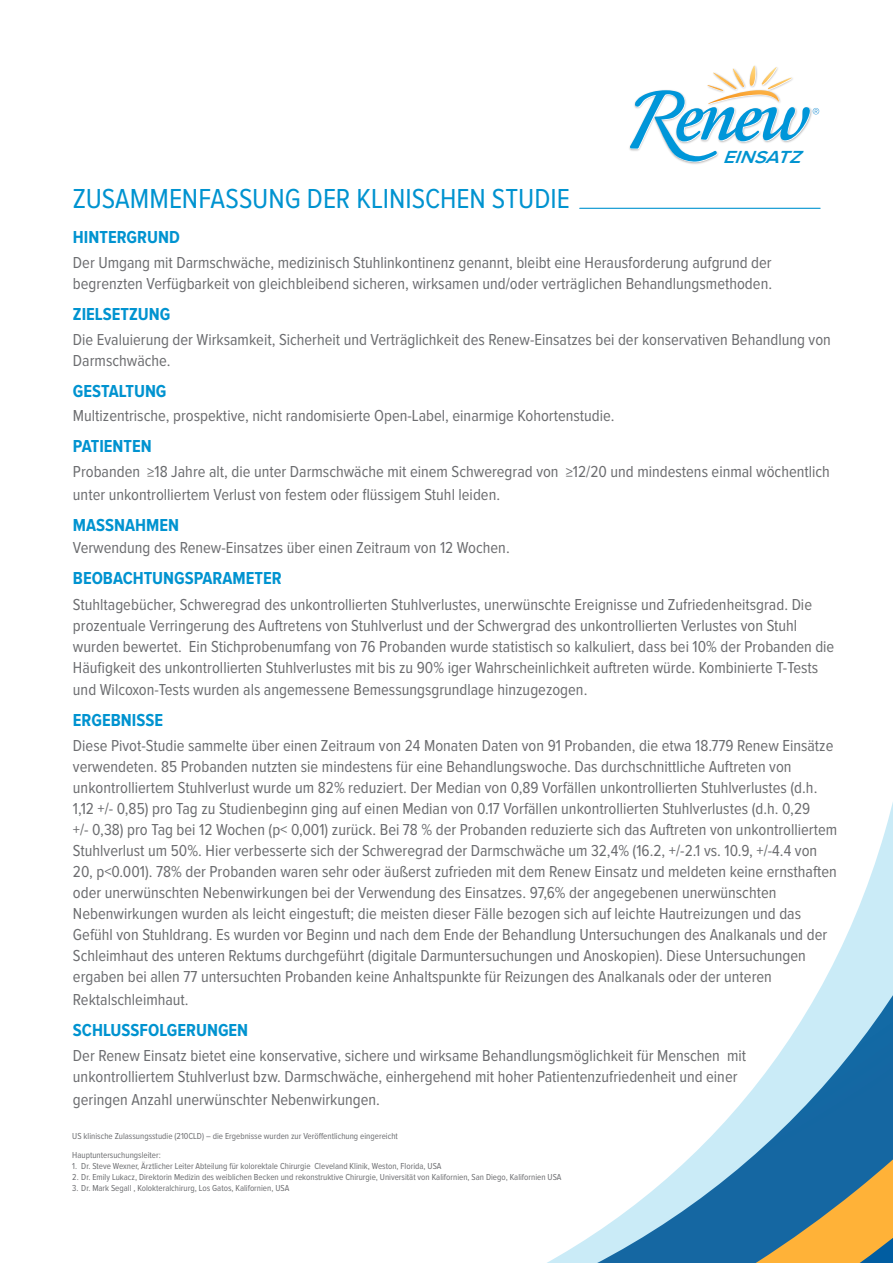
<style>
.page{position:relative;width:893px;height:1263px;background:#fff}
.page>*{position:absolute;margin:0;border:0;box-sizing:border-box;transform-origin:0 0}
.t1{font:28.5px "Proxima Nova Cond";color:#0093d0}
.t2{font:700 18px "Proxima Nova Cond";color:#0093d0}
.t3{font:italic 600 18px "Proxima Nova";color:#0093d0;scale:1.1 1}
.t4{font:16.5px/21px "Proxima Nova Cond";color:#6c6d70}
.t5{font:9px "Proxima Nova Cond";color:#6c6d70}
</style>
<div class="page">
<svg style="left:547px;top:802px;width:346px;height:461px"></svg>
<svg style="left:630px;top:66px;width:189px;height:97px"></svg>
<hr style="left:580px;top:208px;width:240px;height:1px;background:#0093d0">
<div style="left:723px;top:149px;width:98px;height:29px;background:#fff"></div>
<p class="t3" style="left:723px;top:147px;width:79px">EINSATZ</p>
<p class="t1" style="left:73px;top:182px;width:498px">ZUSAMMENFASSUNG DER KLINISCHEN STUDIE</p>
<p class="t2" style="left:73px;top:227px;width:108px">HINTERGRUND</p>
<p class="t4" style="left:73px;top:252px;width:701px">Der Umgang mit Darmschwäche, medizinisch Stuhlinkontinenz genannt, bleibt eine Herausforderung aufgrund der begrenzten Verfügbarkeit von gleichbleibend sicheren, wirksamen und/oder verträglichen Behandlungsmethoden.</p>
<p class="t2" style="left:73px;top:304px;width:99px">ZIELSETZUNG</p>
<p class="t4" style="left:73px;top:330px;width:759px">Die Evaluierung der Wirksamkeit, Sicherheit und Verträglichkeit des Renew-Einsatzes bei der konservativen Behandlung von<br>Darmschwäche.</p>
<p class="t2" style="left:73px;top:381px;width:95px">GESTALTUNG</p>
<p class="t4" style="left:73px;top:405px;width:543px">Multizentrische, prospektive, nicht randomisierte Open-Label, einarmige Kohortenstudie.</p>
<p class="t2" style="left:73px;top:436px;width:80px">PATIENTEN</p>
<p class="t4" style="left:73px;top:461px;width:758px;line-height:22.5px">Probanden ≥18 Jahre alt, die unter Darmschwäche mit einem Schweregrad von ≥12/20 und mindestens einmal wöchentlich unter unkontrolliertem Verlust von festem oder flüssigem Stuhl leiden.</p>
<p class="t2" style="left:73px;top:515px;width:108px">MASSNAHMEN</p>
<p class="t4" style="left:73px;top:538px;width:438px">Verwendung des Renew-Einsatzes über einen Zeitraum von 12 Wochen.</p>
<p class="t2" style="left:73px;top:568px;width:210px">BEOBACHTUNGSPARAMETER</p>
<p class="t4" style="left:73px;top:594px;width:763px">Stuhltagebücher, Schweregrad des unkontrollierten Stuhlverlustes, unerwünschte Ereignisse und Zufriedenheitsgrad. Die prozentuale Verringerung des Auftretens von Stuhlverlust und der Schwergrad des unkontrollierten Verlustes von Stuhl wurden bewertet. Ein Stichprobenumfang von 76 Probanden wurde statistisch so kalkuliert, dass bei 10% der Probanden die Häufigkeit des unkontrollierten Stuhlverlustes mit bis zu 90% iger Wahrscheinlichkeit auftreten würde. Kombinierte T-Tests</p>
<p class="t4" style="left:73px;top:679px;width:516px">und Wilcoxon-Tests wurden als angemessene Bemessungsgrundlage hinzugezogen.</p>
<p class="t2" style="left:73px;top:710px;width:92px">ERGEBNISSE</p>
<p class="t4" style="left:73px;top:736px;width:766px">Diese Pivot-Studie sammelte über einen Zeitraum von 24 Monaten Daten von 91 Probanden, die etwa 18.779 Renew Einsätze verwendeten. 85 Probanden nutzten sie mindestens für eine Behandlungswoche. Das durchschnittliche Auftreten von unkontrolliertem Stuhlverlust wurde um 82% reduziert. Der Median von 0,89 Vorfällen unkontrollierten Stuhlverlustes (d.h.<br>1,12 +/- 0,85) pro Tag zu Studienbeginn ging auf einen Median von 0.17 Vorfällen unkontrollierten Stuhlverlustes (d.h. 0,29<br>+/- 0,38) pro Tag bei 12 Wochen (p&lt; 0,001) zurück. Bei 78 % der Probanden reduzierte sich das Auftreten von unkontrolliertem Stuhlverlust um 50%. Hier verbesserte sich der Schweregrad der Darmschwäche um 32,4% (16.2, +/-2.1 vs. 10.9, +/-4.4 von 20, p&lt;0.001). 78% der Probanden waren sehr oder äußerst zufrieden mit dem Renew Einsatz und meldeten keine ernsthaften oder unerwünschten Nebenwirkungen bei der Verwendung des Einsatzes. 97,6% der angegebenen unerwünschten Nebenwirkungen wurden als leicht eingestuft; die meisten dieser Fälle bezogen sich auf leichte Hautreizungen und das Gefühl von Stuhldrang. Es wurden vor Beginn und nach dem Ende der Behandlung Untersuchungen des Analkanals und der Schleimhaut des unteren Rektums durchgeführt (digitale Darmuntersuchungen und Anoskopien). Diese Untersuchungen ergaben bei allen 77 untersuchten Probanden keine Anhaltspunkte für Reizungen des Analkanals oder der unteren</p>
<p class="t4" style="left:73px;top:989px;width:117px">Rektalschleimhaut.</p>
<p class="t2" style="left:73px;top:1020px;width:177px">SCHLUSSFOLGERUNGEN</p>
<p class="t4" style="left:73px;top:1045px;width:675px">Der Renew Einsatz bietet eine konservative, sichere und wirksame Behandlungsmöglichkeit für Menschen mit unkontrolliertem Stuhlverlust bzw. Darmschwäche, einhergehend mit hoher Patientenzufriedenheit und einer</p>
<p class="t4" style="left:73px;top:1089px;width:309px">geringen Anzahl unerwünschter Nebenwirkungen.</p>
<p class="t5" style="left:72px;top:1131px;width:327px">US klinische Zulassungsstudie (210CLD) – die Ergebnisse wurden zur Veröffentlichung eingereicht</p>
<p class="t5" style="left:72px;top:1150px;width:90px">Hauptuntersuchungsleiter:</p>
<p class="t5" style="left:72px;top:1161px;width:371px">1. Dr. Steve Wexner, Ärztlicher Leiter Abteilung für kolorektale Chirurgie Cleveland Klinik, Weston, Florida, USA</p>
<p class="t5" style="left:72px;top:1172px;width:491px">2. Dr. Emily Lukacz, Direktorin Medizin des weiblichen Becken und rekonstruktive Chirurgie, Universität von Kalifornien, San Diego, Kalifornien USA</p>
<p class="t5" style="left:72px;top:1183px;width:218px">3. Dr. Mark Segall , Kolokteralchirurg, Los Gatos, Kalifornien, USA</p>
</div>
